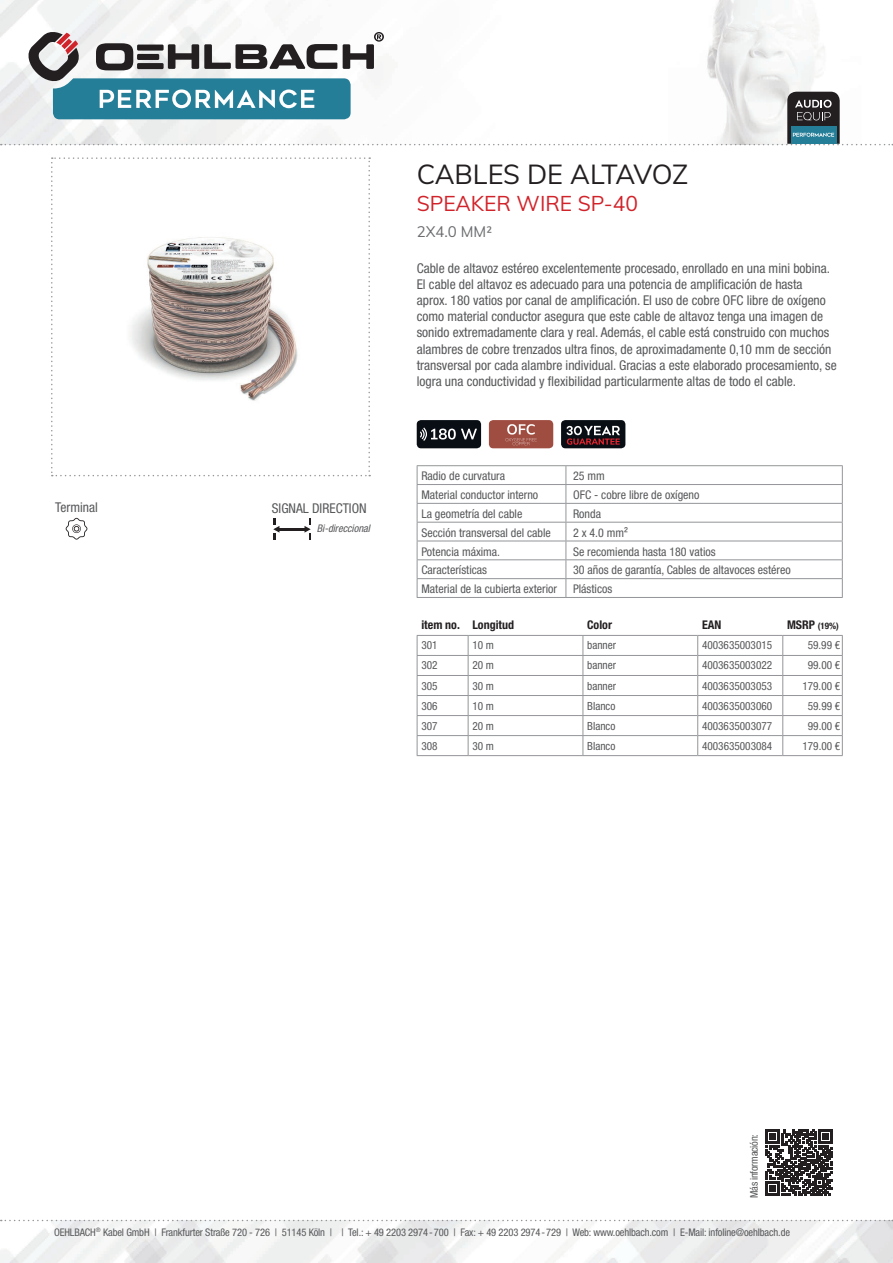
<style>
.page{position:relative;width:893px;height:1263px;background:#fff}
.page>*{position:absolute;margin:0;border:0;box-sizing:border-box;transform-origin:0 0}
.t1{font:27px "Muli";letter-spacing:-.01em;color:#231f20}
.t2{font:21px "Muli";color:#d1232a}
.t3{font:15px "Muli";color:#6c6d70}
.t4{font:condensed 13.5px/16.2px "Helvetica Neue LTW1 G";color:#57585a}
.t5{font:condensed 12px "Helvetica Neue LTW1 G";color:#57585a}
.t6{font:700 condensed 12px "Helvetica Neue LTW1 G";color:#231f20}
.t7{font:condensed 11.25px "Helvetica Neue LTW1 G";color:#57585a}
.t8{font:condensed 10.5px "Helvetica Neue LTW1 G";letter-spacing:-.01em;color:#57585a}
.t9{font:italic condensed 10.5px "Helvetica Neue LTW1 G";color:#57585a}
.t10{font:700 condensed 9px "Helvetica Neue LTW1 G";color:#231f20}
.s1{font-size:12px}
</style>
<div class="page">
<img style="left:0;top:1220px;width:893px;height:43px">
<img style="left:0;top:0;width:818px;height:145px">
<svg style="left:1px;top:1220px;width:892px;height:1px"></svg>
<svg style="left:51px;top:157px;width:319px;height:319px"></svg>
<div style="left:417px;top:420px;width:64px;height:28px;background:#090e15;border-radius:4px"></div>
<svg style="left:420px;top:427px;width:57px;height:14px"></svg>
<div style="left:489px;top:420px;width:64px;height:28px;background:#a04d41;border-radius:4px"></div>
<svg style="left:505px;top:424px;width:32px;height:21px"></svg>
<div style="left:561px;top:420px;width:64px;height:28px;background:#090e15;border-radius:4px"></div>
<svg style="left:566px;top:426px;width:54px;height:19px"></svg>
<svg style="left:66px;top:518px;width:21px;height:22px"></svg>
<hr style="left:279px;top:528px;width:26px;height:3px;background:#231f20">
<svg style="left:273px;top:518px;width:6px;height:21px"></svg>
<svg style="left:304px;top:518px;width:7px;height:21px"></svg>
<svg style="left:766px;top:1129px;width:66px;height:67px"></svg>
<svg style="left:1px;top:31px;width:892px;height:114px"></svg>
<svg style="left:417px;top:636px;width:426px;height:119px"></svg>
<hr style="left:417px;top:755px;width:51px;height:1px;background:#939598">
<hr style="left:468px;top:755px;width:115px;height:1px;background:#939598">
<hr style="left:583px;top:755px;width:115px;height:1px;background:#939598">
<hr style="left:698px;top:755px;width:85px;height:1px;background:#939598">
<hr style="left:783px;top:755px;width:60px;height:1px;background:#939598">
<hr style="left:417px;top:635px;width:51px;height:1px;background:#939598">
<hr style="left:468px;top:635px;width:115px;height:1px;background:#939598">
<hr style="left:583px;top:635px;width:115px;height:1px;background:#939598">
<hr style="left:698px;top:635px;width:85px;height:1px;background:#939598">
<hr style="left:783px;top:635px;width:60px;height:1px;background:#939598">
<hr style="left:417px;top:465px;width:149px;height:1px;background:#939598">
<hr style="left:566px;top:465px;width:277px;height:1px;background:#939598">
<svg style="left:417px;top:466px;width:426px;height:131px"></svg>
<hr style="left:417px;top:597px;width:149px;height:1px;background:#939598">
<hr style="left:566px;top:597px;width:277px;height:1px;background:#939598">
<p class="t4" style="left:55px;top:499px;width:44px">Terminal</p>
<p class="t4" style="left:272px;top:500px;width:96px">SIGNAL DIRECTION</p>
<p class="t9" style="left:317px;top:523px;width:57px">Bi-direccional</p>
<h1 class="t1" style="left:417px;top:155px;width:273px">CABLES DE ALTAVOZ</h1>
<h2 class="t2" style="left:417px;top:188px;width:223px">SPEAKER WIRE SP-40</h2>
<p class="t3" style="left:417px;top:221px;width:77px">2X4.0 MM²</p>
<p class="t4" style="left:417px;top:260px;width:421px">Cable de altavoz estéreo excelentemente procesado, enrollado en una mini bobina.<br>El cable del altavoz es adecuado para una potencia de amplificación de hasta aprox. 180 vatios por canal de amplificación. El uso de cobre OFC libre de oxígeno como material conductor asegura que este cable de altavoz tenga una imagen de sonido extremadamente clara y real. Además, el cable está construido con muchos alambres de cobre trenzados ultra finos, de aproximadamente 0,10 mm de sección transversal por cada alambre individual. Gracias a este elaborado procesamiento, se logra una conductividad y flexibilidad particularmente altas de todo el cable.</p>
<p class="t5" style="left:421px;top:469px;width:85px">Radio de curvatura</p>
<p class="t5" style="left:573px;top:469px;width:33px">25 mm</p>
<p class="t5" style="left:421px;top:488px;width:118px">Material conductor interno</p>
<p class="t5" style="left:573px;top:488px;width:128px">OFC - cobre libre de oxígeno</p>
<p class="t5" style="left:421px;top:507px;width:103px">La geometría del cable</p>
<p class="t5" style="left:573px;top:507px;width:29px">Ronda</p>
<p class="t5" style="left:421px;top:525px;width:131px">Sección transversal del cable</p>
<p class="t5" style="left:573px;top:525px;width:56px">2 x 4.0 mm²</p>
<p class="t5" style="left:421px;top:544px;width:80px">Potencia máxima.</p>
<p class="t5" style="left:573px;top:544px;width:144px">Se recomienda hasta 180 vatios</p>
<p class="t5" style="left:421px;top:563px;width:67px">Características</p>
<p class="t5" style="left:573px;top:563px;width:219px">30 años de garantía, Cables de altavoces estéreo</p>
<p class="t5" style="left:421px;top:582px;width:137px">Material de la cubierta exterior</p>
<p class="t5" style="left:573px;top:582px;width:41px">Plásticos</p>
<p class="t6" style="left:421px;top:618px;width:94px">item no. Longitud</p>
<p class="t6" style="left:587px;top:618px;width:26px">Color</p>
<p class="t6" style="left:702px;top:618px;width:21px">EAN</p>
<p class="t10" style="left:787px;top:621px;width:53px"><span class="s1">MSRP</span> (19%)</p>
<p class="t7" style="left:421px;top:639px;width:18px">301</p>
<p class="t7" style="left:472px;top:639px;width:23px">10 m</p>
<p class="t7" style="left:587px;top:639px;width:30px">banner</p>
<p class="t7" style="left:702px;top:639px;width:72px">4003635003015</p>
<p class="t7" style="left:808px;top:639px;width:34px">59.99 €</p>
<p class="t7" style="left:421px;top:659px;width:18px">302</p>
<p class="t7" style="left:472px;top:659px;width:23px">20 m</p>
<p class="t7" style="left:587px;top:659px;width:30px">banner</p>
<p class="t7" style="left:702px;top:659px;width:72px">4003635003022</p>
<p class="t7" style="left:808px;top:659px;width:34px">99.00 €</p>
<p class="t7" style="left:421px;top:679px;width:18px">305</p>
<p class="t7" style="left:472px;top:679px;width:23px">30 m</p>
<p class="t7" style="left:587px;top:679px;width:30px">banner</p>
<p class="t7" style="left:702px;top:679px;width:72px">4003635003053</p>
<p class="t7" style="left:802px;top:679px;width:39px">179.00 €</p>
<p class="t7" style="left:421px;top:699px;width:18px">306</p>
<p class="t7" style="left:472px;top:699px;width:23px">10 m</p>
<p class="t7" style="left:587px;top:699px;width:30px">Blanco</p>
<p class="t7" style="left:702px;top:699px;width:72px">4003635003060</p>
<p class="t7" style="left:808px;top:699px;width:34px">59.99 €</p>
<p class="t7" style="left:421px;top:719px;width:18px">307</p>
<p class="t7" style="left:472px;top:719px;width:23px">20 m</p>
<p class="t7" style="left:587px;top:719px;width:30px">Blanco</p>
<p class="t7" style="left:702px;top:719px;width:72px">4003635003077</p>
<p class="t7" style="left:808px;top:719px;width:34px">99.00 €</p>
<p class="t7" style="left:421px;top:739px;width:18px">308</p>
<p class="t7" style="left:472px;top:739px;width:23px">30 m</p>
<p class="t7" style="left:587px;top:739px;width:30px">Blanco</p>
<p class="t7" style="left:702px;top:739px;width:72px">4003635003084</p>
<p class="t7" style="left:802px;top:739px;width:39px">179.00 €</p>
<p class="t8" style="left:748px;top:1198px;width:66px;rotate:-90deg">Más información:</p>
<p class="t8" style="left:54px;top:1226px;width:737px">OEHLBACH<sup>®</sup> Kabel GmbH | Frankfurter Straße 720 - 726 | 51145 Köln | | Tel.: + 49 2203 2974-700 | Fax: + 49 2203 2974-729 | Web: www.oehlbach.com | E-Mail: infoline@oehlbach.de</p>
</div>
